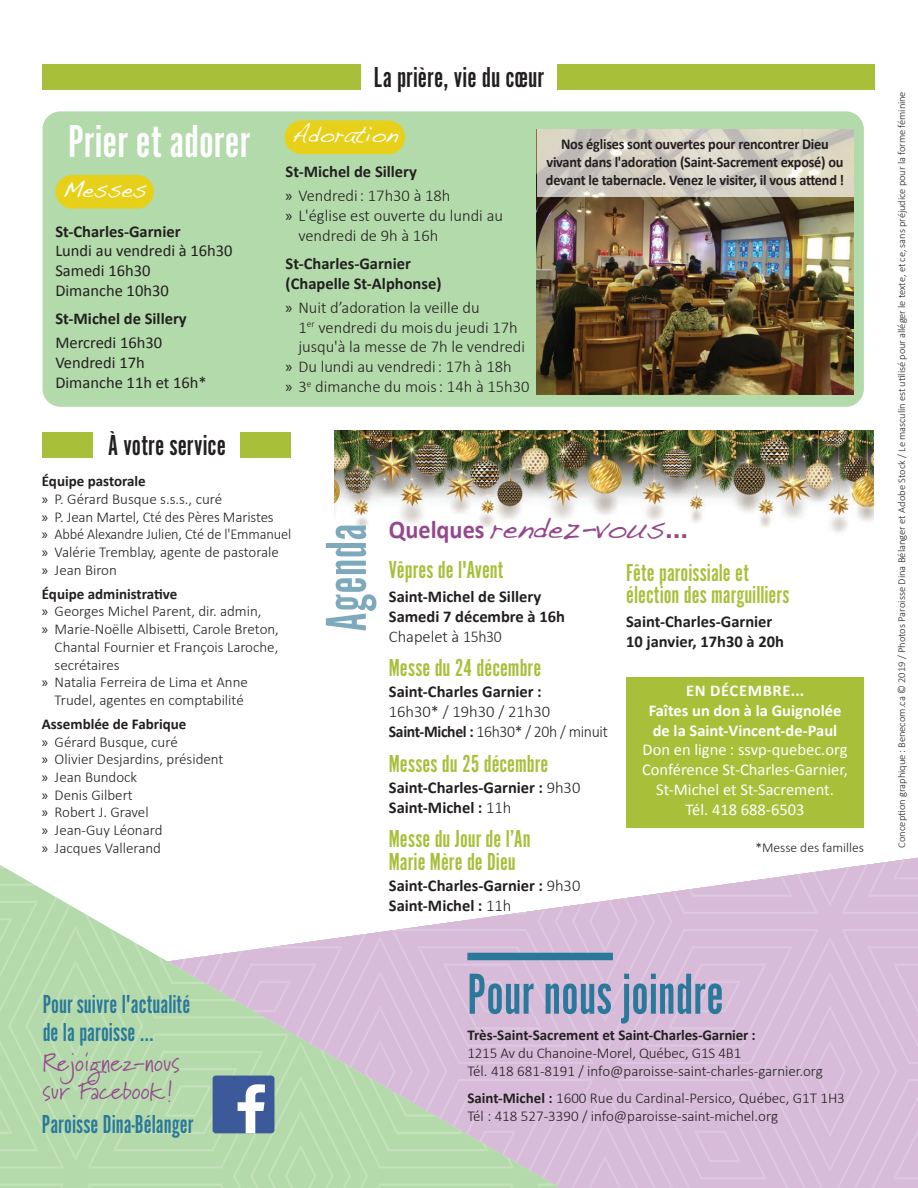
<style>
.page{position:relative;width:918px;height:1188px;background:#fff}
.page>*{position:absolute;margin:0;border:0;box-sizing:border-box;transform-origin:0 0}
.t1{font:60px "Alternate Got No 1 D";color:#2a789a;scale:.95 1}
.t2{font:60px "Alternate Got No 1 D";color:#7da9bd;scale:.95 1}
.t3{font:48px "Alternate Got No 1 D";color:#fff}
.t4{font:31.5px "Handwriting Dakota";color:#95478e;scale:.95 1}
.t5{font:30px "Alternate Got No 1 D";color:#231f20}
.t6{font:27px/28.5px "Alternate Got No 1 D";color:#2a789a;scale:.95 1}
.t7{font:25.5px/22.5px "Alternate Got No 1 D";color:#a7bf39}
.t8{font:25.5px/28.5px "Marydale";color:#95478e;scale:.95 1}
.t9{font:24px "Handwriting Dakota";color:#fff;scale:.95 1}
.t10{font:700 16.5px/19.8px "Calibri";color:#231f20}
.t11{font:300 16.5px/19.8px "Calibri";color:#231f20}
.t12{font:16.5px/19.8px "Calibri";color:#fff;text-align:center}
.t13{font:16.5px/19.8px "Calibri";color:#231f20}
.t14{font:700 16.5px/19.8px "Calibri";color:#fff;text-align:center}
.t15{font:300 15px/17.7px "Calibri";color:#231f20}
.t16{font:700 15px/18px "Calibri";letter-spacing:-.015em;color:#231f20;text-align:center;scale:.95 1}
.t17{font:700 15px "Calibri";letter-spacing:-.015em;color:#231f20}
.t18{font:300 13.5px "Calibri";color:#231f20}
.t19{font:300 10.5px "Calibri";letter-spacing:-.005em;color:#231f20}
.s1{font-family:"Myriad Pro";font-weight:400}
.s2{font-weight:300}
.s3{font-weight:700}
.s4{font-family:"Calibri";font-weight:700;font-size:25.5px}
.s5{font-family:"Replica";font-weight:700;font-size:25.5px}
</style>
<div class="page">
<div style="left:43px;top:111px;width:821px;height:296px;background:#b3daaa;border-radius:18px"></div>
<img style="left:537px;top:197px;width:316px;height:198px">
<div style="left:55px;top:175px;width:99px;height:34px;background:#e7d01a;border-radius:17px"></div>
<div style="left:285px;top:120px;width:120px;height:34px;background:#e7d01a;border-radius:17px"></div>
<div style="left:43px;top:64px;width:832px;height:25px;background:#a7bf39"></div>
<div style="left:43px;top:433px;width:248px;height:25px;background:#a7bf39"></div>
<div style="left:361px;top:62px;width:196px;height:29px;background:#fff"></div>
<div style="left:93px;top:431px;width:147px;height:29px;background:#fff"></div>
<svg style="left:0;top:858px;width:918px;height:330px"></svg>
<img style="left:334px;top:431px;width:539px;height:102px">
<svg style="left:537px;top:129px;width:316px;height:68px;background:#d3cec2"></svg>
<div style="left:626px;top:678px;width:238px;height:150px;background:#a7bf39"></div>
<h2 class="t3" style="left:68px;top:116px;width:183px">Prier et adorer</h2>
<h3 class="t9" style="left:62px;top:175px;width:90px">Messes</h3>
<p class="t10" style="left:55px;top:221px;width:127px">St-Charles-Garnier</p>
<p class="t13" style="left:55px;top:241px;width:179px">Lundi au vendredi à 16h30<br>Samedi 16h30<br>Dimanche 10h30</p>
<p class="t10" style="left:55px;top:309px;width:133px">St-Michel de Sillery</p>
<p class="t13" style="left:55px;top:333px;width:153px">Mercredi 16h30<br>Vendredi 17h<br>Dimanche 11h et 16h*</p>
<h3 class="t5" style="left:108px;top:430px;width:120px">À votre service</h3>
<h3 class="t5" style="left:374px;top:61px;width:172px">La prière, vie du cœur</h3>
<h3 class="t9" style="left:292px;top:120px;width:113px">Adoration</h3>
<p class="t10" style="left:286px;top:160px;width:166px;line-height:24px">St-Michel de Sillery<br><span class="s1">»</span> <span class="s2">Vendredi: 17h30 à 18h</span></p>
<p class="t11" style="left:298px;top:205px;width:206px;text-indent:-13px"><span class="s1">»</span> L'église est ouverte du lundi au vendredi de 9h à 16h</p>
<p class="t10" style="left:286px;top:254px;width:157px">St-Charles-Garnier (Chapelle St-Alphonse)</p>
<p class="t11" style="left:286px;top:297px;width:196px"><span class="s1">»</span> Nuit d’adoration la veille du</p>
<p class="t11" style="left:298px;top:317px;width:221px">1<sup>er</sup> vendredi du moisdu jeudi 17h</p>
<p class="t11" style="left:298px;top:336px;width:228px">jusqu'à la messe de 7h le vendredi</p>
<p class="t11" style="left:286px;top:356px;width:228px"><span class="s1">»</span> Du lundi au vendredi: 17h à 18h</p>
<p class="t11" style="left:286px;top:376px;width:245px"><span class="s1">»</span> 3<sup>e</sup> dimanche du mois: 14h à 15h30</p>
<p class="t16" style="left:546px;top:135px;width:315px">Nos églises sont ouvertes pour rencontrer Dieu vivant dans l'adoration (Saint-Sacrement exposé) ou devant le tabernacle. Venez le visiter, il vous attend !</p>
<p class="t15" style="left:42px;top:472px;width:251px"><span class="s3">Équipe pastorale<br></span><span class="s1">»</span> P. Gérard Busque s.s.s., curé<br><span class="s1">»</span> P. Jean Martel, Cté des Pères Maristes<br><span class="s1">»</span> Abbé Alexandre Julien, Cté de l'Emmanuel <span class="s1">»</span> Valérie Tremblay, agente de pastorale<br><span class="s1">»</span> Jean Biron</p>
<p class="t17" style="left:42px;top:584px;width:137px">Équipe administrative</p>
<p class="t15" style="left:42px;top:602px;width:221px"><span class="s1">»</span> Georges Michel Parent, dir. admin,</p>
<p class="t15" style="left:42px;top:620px;width:239px"><span class="s1">»</span> Marie-Noëlle Albisetti, Carole Breton,</p>
<p class="t15" style="left:55px;top:637px;width:225px">Chantal Fournier et François Laroche,</p>
<p class="t15" style="left:55px;top:655px;width:67px">secrétaires</p>
<p class="t15" style="left:42px;top:673px;width:207px"><span class="s1">»</span> Natalia Ferreira de Lima et Anne</p>
<p class="t15" style="left:55px;top:690px;width:191px">Trudel, agentes en comptabilité</p>
<p class="t15" style="left:42px;top:714px;width:183px"><span class="s3">Assemblée de Fabrique<br></span><span class="s1">»</span> Gérard Busque, curé<br><span class="s1">»</span> Olivier Desjardins, président <span class="s1">»</span> Jean Bundock<br><span class="s1">»</span> Denis Gilbert<br><span class="s1">»</span> Robert J. Gravel<br><span class="s1">»</span> Jean-Guy Léonard<br><span class="s1">»</span> Jacques Vallerand</p>
<h3 class="t6" style="left:43px;top:990px;width:157px">Pour suivre l'actualité de la paroisse ...</h3>
<h3 class="t8" style="left:43px;top:1048px;width:146px">Rejoignez-nous sur Facebook!</h3>
<h3 class="t6" style="left:42px;top:1111px;width:161px">Paroisse Dina-Bélanger</h3>
<h1 class="t2" style="left:314px;top:632px;width:116px;rotate:-90deg">Agenda</h1>
<h3 class="t4" style="left:389px;top:509px;width:317px"><span class="s4">Quelques</span> rendez-vous<span class="s5">...</span></h3>
<h3 class="t7" style="left:389px;top:559px;width:116px">Vêpres de l'Avent</h3>
<p class="t10" style="left:389px;top:587px;width:178px">Saint-Michel de Sillery<br>Samedi 7 décembre à 16h</p>
<p class="t11" style="left:389px;top:626px;width:114px">Chapelet à 15h30</p>
<h3 class="t7" style="left:389px;top:657px;width:154px">Messe du 24 décembre</h3>
<p class="t10" style="left:389px;top:682px;width:154px">Saint-Charles Garnier :</p>
<p class="t11" style="left:389px;top:701px;width:221px">16h30* / 19h30 / 21h30<br><span class="s3">Saint-Michel :</span> 16h30* / 20h / minuit</p>
<h3 class="t7" style="left:389px;top:753px;width:161px">Messes du 25 décembre</h3>
<p class="t10" style="left:389px;top:777px;width:193px">Saint-Charles-Garnier : <span class="s2">9h30<br></span>Saint-Michel : <span class="s2">11h</span></p>
<h3 class="t7" style="left:389px;top:828px;width:143px">Messe du Jour de l’An<br>Marie Mère de Dieu</h3>
<p class="t10" style="left:389px;top:876px;width:193px">Saint-Charles-Garnier : <span class="s2">9h30<br></span>Saint-Michel : <span class="s2">11h</span></p>
<h3 class="t7" style="left:626px;top:562px;width:165px">Fête paroissiale et élection des marguilliers</h3>
<p class="t10" style="left:626px;top:612px;width:159px">Saint-Charles-Garnier<br>10 janvier, 17h30 à 20h</p>
<p class="t14" style="left:649px;top:681px;width:194px">EN DÉCEMBRE...<br>Faîtes un don à la Guignolée de la Saint-Vincent-de-Paul</p>
<p class="t12" style="left:642px;top:740px;width:207px">Don en ligne : ssvp-quebec.org<br>Conférence St-Charles-Garnier,<br>St-Michel et St-Sacrement.<br>Tél. 418 688-6503</p>
<p class="t18" style="left:755px;top:840px;width:110px">*Messe des familles</p>
<h1 class="t1" style="left:467px;top:962px;width:271px">Pour nous joindre</h1>
<p class="t17" style="left:467px;top:1026px;width:290px">Très-Saint-Sacrement et Saint-Charles-Garnier :</p>
<p class="t15" style="left:467px;top:1044px;width:357px">1215 Av du Chanoine-Morel, Québec, G1S 4B1<br>Tél. 418 681-8191 / info@paroisse-saint-charles-garnier.org</p>
<p class="t15" style="left:467px;top:1088px;width:379px"><span class="s3">Saint-Michel :</span> 1600 Rue du Cardinal-Persico, Québec, G1T 1H3<br>Tél : 418 527-3390 / info@paroisse-saint-michel.org</p>
<p class="t19" style="left:895px;top:848px;width:758px;rotate:-90deg">Conception graphique: Benecom.ca © 2019 / Photos Paroisse Dina Bélanger et Adobe Stock / Le masculin est utilisé pour alléger le texte, et ce, sans préjudice pour la forme féminine</p>
</div>
